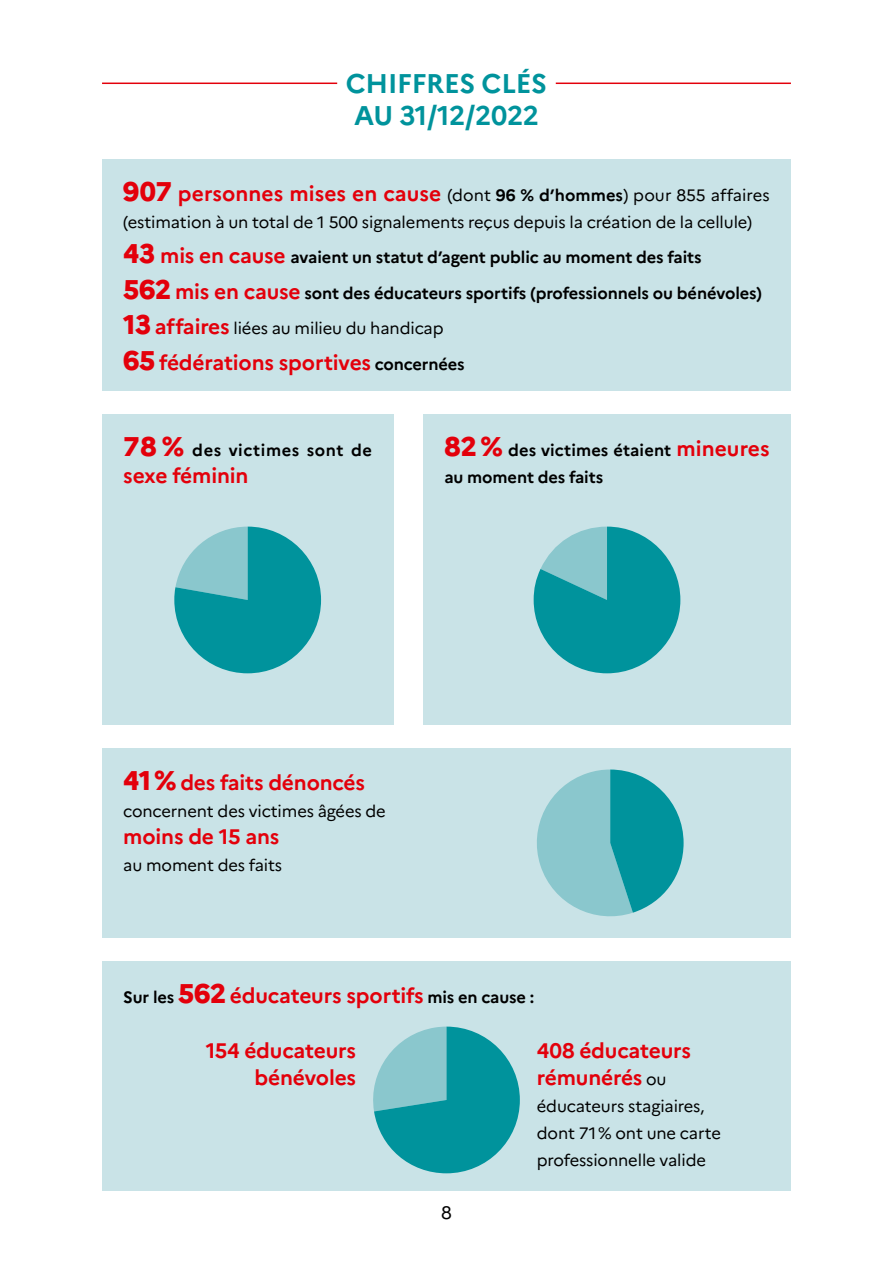
<style>
.page{position:relative;width:893px;height:1263px;background:#fff}
.page>*{position:absolute;margin:0;border:0;box-sizing:border-box;transform-origin:0 0}
.t1{font:700 27px/32.4px "Marianne";letter-spacing:-.01em;color:#00939c;text-align:center}
.t2{font:700 21px/27px "Marianne";letter-spacing:-.01em;color:#e3000b}
.t3{font:18px "Marianne";color:#000}
.t4{font:700 16.5px/35.5px "Marianne";letter-spacing:-.01em;color:#000}
.t5{font:16.5px/27px "Marianne";letter-spacing:-.01em;color:#000}
.t6{font:700 16.5px "Marianne";letter-spacing:.035em;color:#000}
.s1{font-weight:800;font-size:27px}
.s2{font-weight:400;font-size:16.5px;color:#000}
.s3{font-size:16.5px;color:#000}
.s4{font-weight:400}
.s5{font-weight:800;font-size:27px;color:#e3000b}
.s6{font-size:21px;color:#e3000b}
</style>
<div class="page">
<hr style="left:102px;top:83px;width:689px;height:1px;background:#e3000b">
<div style="left:337px;top:76px;width:219px;height:16px;background:#fff"></div>
<div style="left:102px;top:159px;width:689px;height:232px;background:#c9e3e7"></div>
<div style="left:102px;top:961px;width:689px;height:230px;background:#c9e3e7"></div>
<svg style="left:373px;top:1026px;width:147px;height:147px"></svg>
<div style="left:102px;top:415px;width:291px;height:310px;background:#c9e3e7"></div>
<div style="left:423px;top:415px;width:368px;height:310px;background:#c9e3e7"></div>
<svg style="left:174px;top:527px;width:147px;height:146px"></svg>
<svg style="left:534px;top:527px;width:146px;height:146px"></svg>
<div style="left:102px;top:748px;width:689px;height:189px;background:#c9e3e7"></div>
<svg style="left:537px;top:769px;width:147px;height:148px"></svg>
<h1 class="t1" style="left:346px;top:67px;width:203px">CHIFFRES CLÉS<br>AU 31/12/2022</h1>
<p class="t2" style="left:123px;top:180px;width:648px"><span class="s1">907</span> personnes mises en cause <span class="s2">(dont</span> <span class="s3">96 % d’hommes</span><span class="s2">) pour 855 affaires</span></p>
<p class="t4" style="left:123px;top:204px;width:640px"><span class="s4">(estimation à un total de 1 500 signalements reçus depuis la création de la cellule)<br></span><span class="s5">43</span> <span class="s6">mis en cause</span> avaient un statut d’agent public au moment des faits<br><span class="s5">562</span> <span class="s6">mis en cause</span> sont des éducateurs sportifs (professionnels ou bénévoles)<br><span class="s5">13</span> <span class="s6">affaires</span> <span class="s4">liées au milieu du handicap</span></p>
<p class="t2" style="left:123px;top:349px;width:343px"><span class="s1">65</span> fédérations sportives <span class="s3">concernées</span></p>
<p class="t6" style="left:123px;top:440px;width:250px"><span class="s5">78 %</span> des victimes sont de</p>
<p class="t2" style="left:123px;top:462px;width:127px">sexe féminin</p>
<p class="t4" style="left:444px;top:437px;width:327px;line-height:27px"><span class="s5">82%</span> des victimes étaient <span class="s6">mineures </span>au moment des faits</p>
<p class="t2" style="left:123px;top:769px;width:243px"><span class="s1">41%</span> des faits dénoncés</p>
<p class="t5" style="left:123px;top:797px;width:264px">concernent des victimes âgées de</p>
<p class="t2" style="left:123px;top:823px;width:158px">moins de 15 ans</p>
<p class="t5" style="left:123px;top:851px;width:160px">au moment des faits</p>
<p class="t2" style="left:123px;top:981px;width:412px"><span class="s3">Sur les</span> <span class="s1">562</span> éducateurs sportifs <span class="s3">mis en cause :</span></p>
<p class="t2" style="left:206px;top:1036px;width:152px;text-align:right">154 éducateurs bénévoles</p>
<p class="t3" style="left:441px;top:1201px;width:12px">8</p>
<p class="t2" style="left:537px;top:1036px;width:156px">408 éducateurs rémunérés <span class="s2">ou</span></p>
<p class="t5" style="left:537px;top:1092px;width:186px">éducateurs stagiaires, dont 71% ont une carte professionnelle valide</p>
</div>
